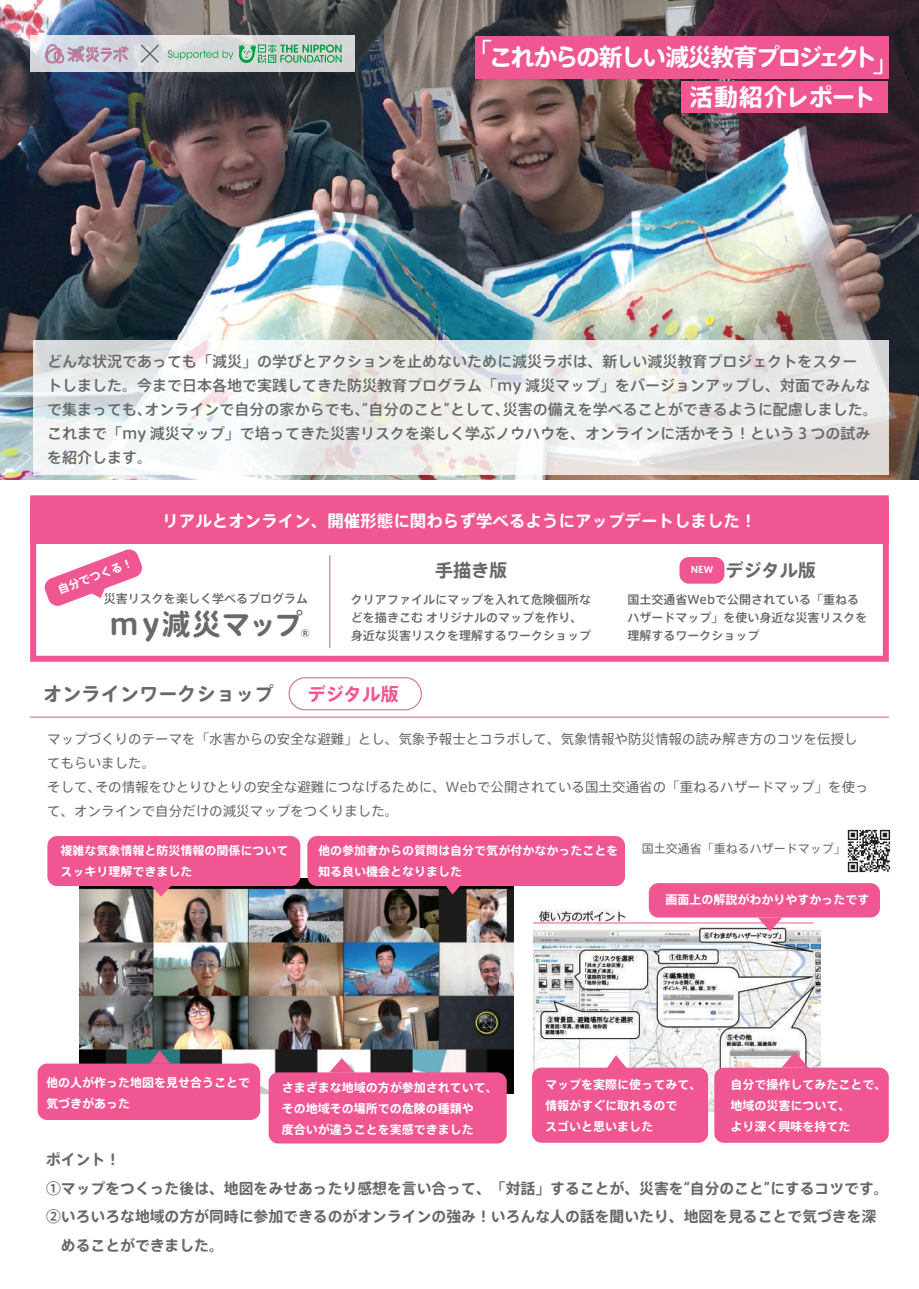
<style>
.page{position:relative;width:919px;height:1289px;background:#fff}
.page>*{position:absolute;margin:0;border:0;box-sizing:border-box;transform-origin:0 0}
.t1{font:28.8px "Axis Round 100 Std N B";letter-spacing:.04em;color:#67696b}
.t2{font:24px/40.5px "Axis Round 100 Std N B";letter-spacing:-.08em;color:#fff}
.t3{font:19.2px "Axis Round 100 Std N B";color:#67696b}
.t4{font:18.3px "Axis Round 100 Std N B";color:#f05692}
.t5{font:18px "Axis Round 100 Std N B";color:#67696b}
.t6{font:16.5px "Axis Round 100 Std N B";color:#fff}
.t7{font:15px/24px "Axis Round 100 Std N M";color:#67696b}
.t8{font:15px/28.5px "Axis Round 100 Std N B";color:#67696b}
.t9{font:13.5px/24px "Axis Round 100 Std N R";color:#67696b}
.t10{font:12px/21px "Axis Round 100 Std N B";color:#fff}
.t11{font:12px/18px "Axis Round 100 Std N M";color:#67696b}
.t12{font:12px "Axis Round 100 Std N R";color:#67696b}
.t13{font:11.4px "Axis Round 100 Std N B";color:#fff}
.t14{font:9.6px "Axis Round 100 Std N B";color:#67696b}
</style>
<div class="page">
<img style="left:0;top:0;width:918px;height:479px">
<hr style="left:30px;top:716px;width:858px;height:1px;background:#d36c97">
<img style="left:79px;top:878px;width:434px;height:215px">
<img style="left:533px;top:909px;width:287px;height:214px">
<div style="left:47px;top:836px;width:253px;height:50px;background:#f05692;border-radius:9px"></div>
<div style="left:307px;top:836px;width:318px;height:50px;background:#f05692;border-radius:9px"></div>
<div style="left:38px;top:1063px;width:222px;height:56px;background:#f05692;border-radius:9px"></div>
<div style="left:714px;top:1067px;width:174px;height:75px;background:#f05692;border-radius:9px"></div>
<svg style="left:532px;top:1055px;width:176px;height:87px;background:#f06c9f"></svg>
<div style="left:648px;top:883px;width:231px;height:34px;background:#f05692;border-radius:9px"></div>
<div style="left:268px;top:1072px;width:238px;height:71px;background:#f05692;border-radius:9px"></div>
<svg style="left:150px;top:886px;width:23px;height:10px"></svg>
<svg style="left:442px;top:886px;width:22px;height:8px"></svg>
<svg style="left:329px;top:1058px;width:25px;height:14px"></svg>
<svg style="left:150px;top:1050px;width:20px;height:13px"></svg>
<svg style="left:757px;top:917px;width:25px;height:14px"></svg>
<svg style="left:781px;top:1051px;width:27px;height:16px"></svg>
<svg style="left:30px;top:36px;width:324px;height:36px;background:#d9d9db"></svg>
<img style="left:33px;top:36px;width:106px;height:36px">
<svg style="left:239px;top:44px;width:102px;height:19px;background:#8bc3a3"></svg>
<svg style="left:168px;top:50px;width:65px;height:10px"></svg>
<svg style="left:139px;top:43px;width:22px;height:21px"></svg>
<svg style="left:30px;top:495px;width:858px;height:166px"></svg>
<div style="left:288px;top:677px;width:134px;height:33px;border:1px solid #d36c97;border-radius:16px"></div>
<svg style="left:847px;top:829px;width:43px;height:43px"></svg>
<svg style="left:43px;top:548px;width:100px;height:59px"></svg>
<svg style="left:33px;top:340px;width:855px;height:134px;fill:#eeefed"></svg>
<hr style="left:329px;top:555px;width:1px;height:93px;background:#d36c97">
<div style="left:679px;top:557px;width:45px;height:26px;background:#f05692;border-radius:9px"></div>
<div style="left:30px;top:500px;width:858px;height:43px;background:#f05692"></div>
<div style="left:475px;top:36px;width:412px;height:42px;background:#f05692"></div>
<div style="left:681px;top:82px;width:206px;height:31px;background:#f05692"></div>
<h2 class="t2" style="left:689px;top:35px;width:209px;text-indent:-220px"><sup>「</sup>これからの新しい減災教育プロジェクト」活動紹介レポート</h2>
<p class="t7" style="left:47px;top:348px;width:832px">どんな状況であっても「減災」の学びとアクションを止めないために減災ラボは、新しい減災教育プロジェクトをスター<br>トしました。今まで日本各地で実践してきた防災教育プログラム「my 減災マップ」をバージョンアップし、対面でみんなで集まっても、オンラインで自分の家からでも、”自分のこと”として、災害の備えを学べることができるように配慮しました。これまで「my 減災マップ」で培ってきた災害リスクを楽しく学ぶノウハウを、オンラインに活かそう！という３つの試みを紹介します。</p>
<p class="t6" style="left:162px;top:508px;width:595px">リアルとオンライン、開催形態に関わらず学べるようにアップデートしました！</p>
<p class="t13" style="left:55px;top:582px;width:81px;rotate:-21deg">自分でつくる！</p>
<h1 class="t1" style="left:110px;top:603px;width:195px">my減災マップ</h1>
<p class="t11" style="left:104px;top:589px;width:206px">災害リスクを楽しく学べるプログラム</p>
<p class="t14" style="left:300px;top:626px;width:11px">®</p>
<p class="t5" style="left:435px;top:557px;width:73px">手描き版</p>
<p class="t11" style="left:351px;top:589px;width:242px">クリアファイルにマップを入れて危険個所などを描きこむ オリジナルのマップを作り、身近な災害リスクを理解するワークショップ</p>
<p class="t3" style="left:43px;top:680px;width:232px">オンラインワークショップ</p>
<p class="t4" style="left:307px;top:680px;width:93px">デジタル版</p>
<p class="t5" style="left:690px;top:557px;width:126px"><sup>NEW</sup> デジタル版</p>
<p class="t11" style="left:627px;top:589px;width:241px">国土交通省Webで公開されている「重ねるハザードマップ」を使い身近な災害リスクを理解するワークショップ</p>
<p class="t9" style="left:47px;top:726px;width:823px">マップづくりのテーマを「水害からの安全な避難」とし、気象予報士とコラボして、気象情報や防災情報の読み解き方のコツを伝授してもらいました。<br>そして、その情報をひとりひとりの安全な避難につなげるために、Webで公開されている国土交通省の「重ねるハザードマップ」を使って、オンラインで自分だけの減災マップをつくりました。</p>
<p class="t10" style="left:60px;top:839px;width:230px">複雑な気象情報と防災情報の関係についてスッキリ理解できました</p>
<p class="t10" style="left:665px;top:888px;width:205px">画面上の解説がわかりやすかったです</p>
<p class="t12" style="left:641px;top:839px;width:205px">国土交通省「重ねるハザードマップ」</p>
<p class="t10" style="left:318px;top:839px;width:301px">他の参加者からの質問は自分で気が付かなかったことを知る良い機会となりました</p>
<p class="t10" style="left:46px;top:1070px;width:205px">他の人が作った地図を見せ合うことで気づきがあった</p>
<p class="t10" style="left:282px;top:1076px;width:217px">さまざまな地域の方が参加されていて、その地域その場所での危険の種類や<br>度合いが違うことを実感できました</p>
<p class="t10" style="left:545px;top:1073px;width:157px">マップを実際に使ってみて、情報がすぐに取れるので<br>スゴいと思いました</p>
<p class="t10" style="left:730px;top:1073px;width:157px">自分で操作してみたことで、地域の災害について、<br>より深く興味を持てた</p>
<p class="t8" style="left:46px;top:1144px;width:844px">ポイント！<br>①マップをつくった後は、地図をみせあったり感想を言い合って、「対話」することが、災害を“自分のこと”にするコツです。②いろいろな地域の方が同時に参加できるのがオンラインの強み！いろんな人の話を聞いたり、地図を見ることで気づきを深　めることができました。</p>
</div>
